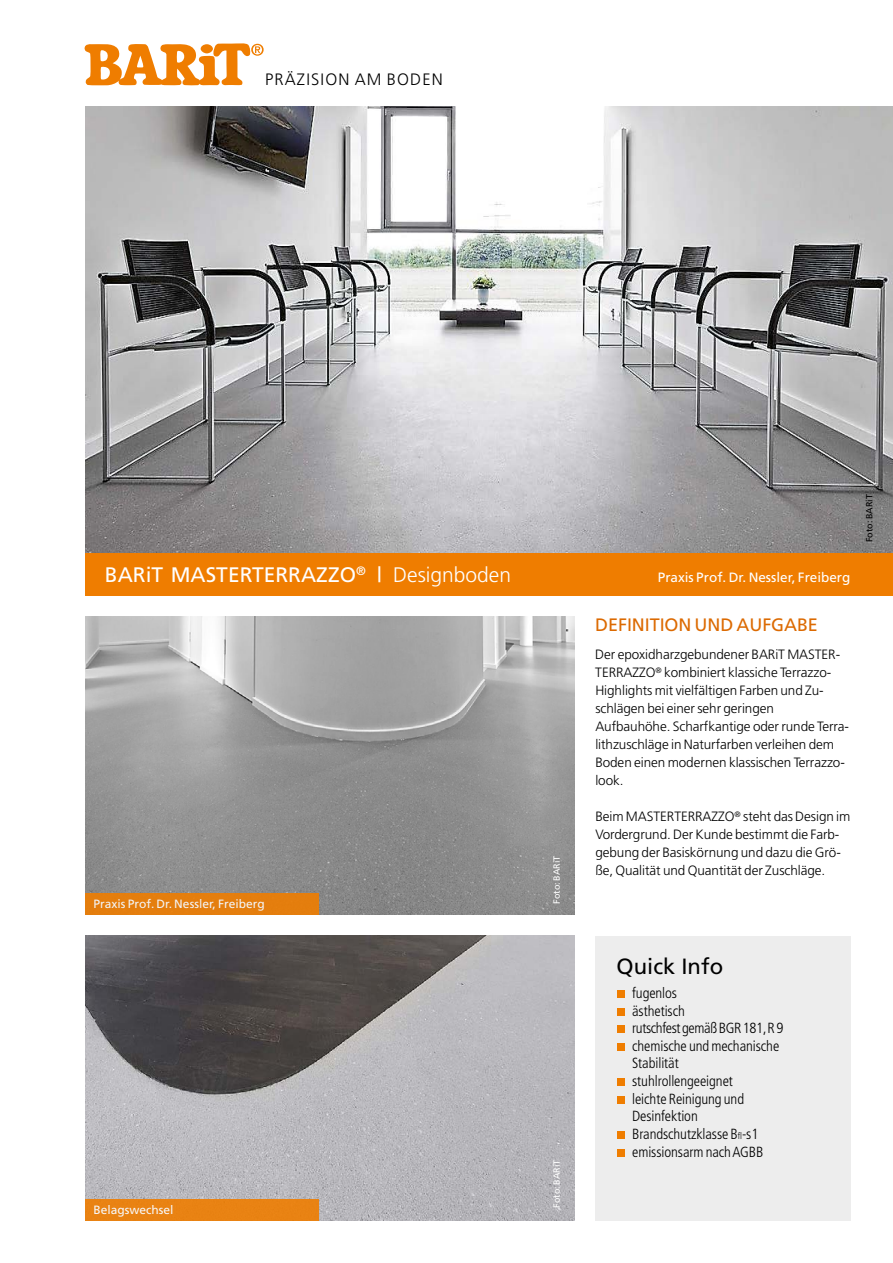
<style>
.page{position:relative;width:893px;height:1263px;background:#fff}
.page>*{position:absolute;margin:0;border:0;box-sizing:border-box;transform-origin:0 0}
.t1{font:22.05px "Frutiger";color:#000}
.t2{font:21px "Frutiger";color:#fff}
.t3{font:300 21px "Frutiger";color:#fff}
.t4{font:18px "Frutiger";letter-spacing:-.005em;color:#dc6a02}
.t5{font:300 16.5px "Frutiger";letter-spacing:.07em;color:#000}
.t6{font:300 condensed 14.7px/17.7px "Frutiger";letter-spacing:-.005em;color:#000}
.t7{font:300 13.5px/18px "Frutiger";letter-spacing:-.005em;color:#000}
.t8{font:13.5px "Frutiger";color:#fff}
.t9{font:12px "Frutiger";color:#fff}
.t10{font:9px "Frutiger";color:#fff}
.t11{font:9px "Frutiger";color:#000}
.s1{font-weight:400}
.s2{font-size:9.15px}
</style>
<div class="page">
<svg style="left:85px;top:43px;width:179px;height:42px"></svg>
<img style="left:85px;top:106px;width:808px;height:447px">
<img style="left:85px;top:617px;width:489px;height:297px">
<div style="left:85px;top:893px;width:234px;height:21px;background:#e47e0e"></div>
<img style="left:85px;top:935px;width:489px;height:285px">
<div style="left:85px;top:1199px;width:234px;height:21px;background:#e98313"></div>
<div style="left:85px;top:553px;width:808px;height:42px;background:#ef7d00"></div>
<div style="left:595px;top:935px;width:255px;height:285px;background:#ededed"></div>
<div style="left:617px;top:990px;width:7px;height:8px;background:#ef7d00"></div>
<div style="left:617px;top:1008px;width:7px;height:7px;background:#ef7d00"></div>
<div style="left:617px;top:1025px;width:7px;height:8px;background:#ef7d00"></div>
<div style="left:617px;top:1043px;width:7px;height:8px;background:#ef7d00"></div>
<div style="left:617px;top:1078px;width:7px;height:8px;background:#ef7d00"></div>
<div style="left:617px;top:1096px;width:7px;height:8px;background:#ef7d00"></div>
<div style="left:617px;top:1131px;width:7px;height:8px;background:#ef7d00"></div>
<div style="left:617px;top:1149px;width:7px;height:8px;background:#ef7d00"></div>
<p class="t5" style="left:265px;top:70px;width:179px">Präzision am Boden</p>
<h2 class="t2" style="left:105px;top:562px;width:185px">BARiT masterterra</h2>
<h2 class="t3" style="left:316px;top:562px;width:196px"><span class="s1">zzo</span><sup>®</sup> <span class="s1">|</span> Designboden</h2>
<p class="t8" style="left:658px;top:569px;width:194px">Praxis Prof. Dr. Nessler, Freiberg</p>
<h3 class="t4" style="left:595px;top:614px;width:224px">Defin ition und Aufgabe</h3>
<p class="t7" style="left:595px;top:645px;width:255px">Der epoxidharzgebundener BARiT MASTER-TERRAZZO<sup>®</sup> kombiniert klassiche Terrazzo-Highlights mit vielfältigen Farben und Zu&shy;schlägen bei einer sehr geringen Aufbauhöhe. Scharfkantige oder runde Terra&shy;lithzuschläge in Naturfarben verleihen dem Boden einen modernen klassischen Terrazzo&shy;look.</p>
<p class="t7" style="left:595px;top:807px;width:257px">Beim MASTERTERRAZZO<sup>®</sup> steht das Design im Vordergrund. Der Kunde bestimmt die Farb&shy;gebung der Basiskörnung und dazu die Grö&shy;ße, Qualität und Quantität der Zuschläge.</p>
<p class="t10" style="left:551px;top:904px;width:50px;rotate:-90deg">Foto: BARiT</p>
<p class="t9" style="left:94px;top:896px;width:173px">Praxis Prof. Dr. Nessler, Freiberg</p>
<p class="t11" style="left:864px;top:542px;width:50px;rotate:-90deg">Foto: BARiT</p>
<p class="t9" style="left:94px;top:1202px;width:82px">Belagswechsel</p>
<p class="t10" style="left:551px;top:1208px;width:50px;rotate:-90deg">Foto: BARiT</p>
<h1 class="t1" style="left:617px;top:953px;width:108px">Quick I nfo</h1>
<p class="t6" style="left:632px;top:984px;width:153px">fugenlos<br>ästhetisch<br>rutschfest gemäß BGR 181, R 9 chemische und mechanische<br>Stabilität<br>stuhlrollengeeignet<br>leichte Reinigung und<br>Desinfektion<br>Brandschutzklasse B<span class="s2">fl</span>-s1 emissionsarm nach AGBB</p>
</div>
